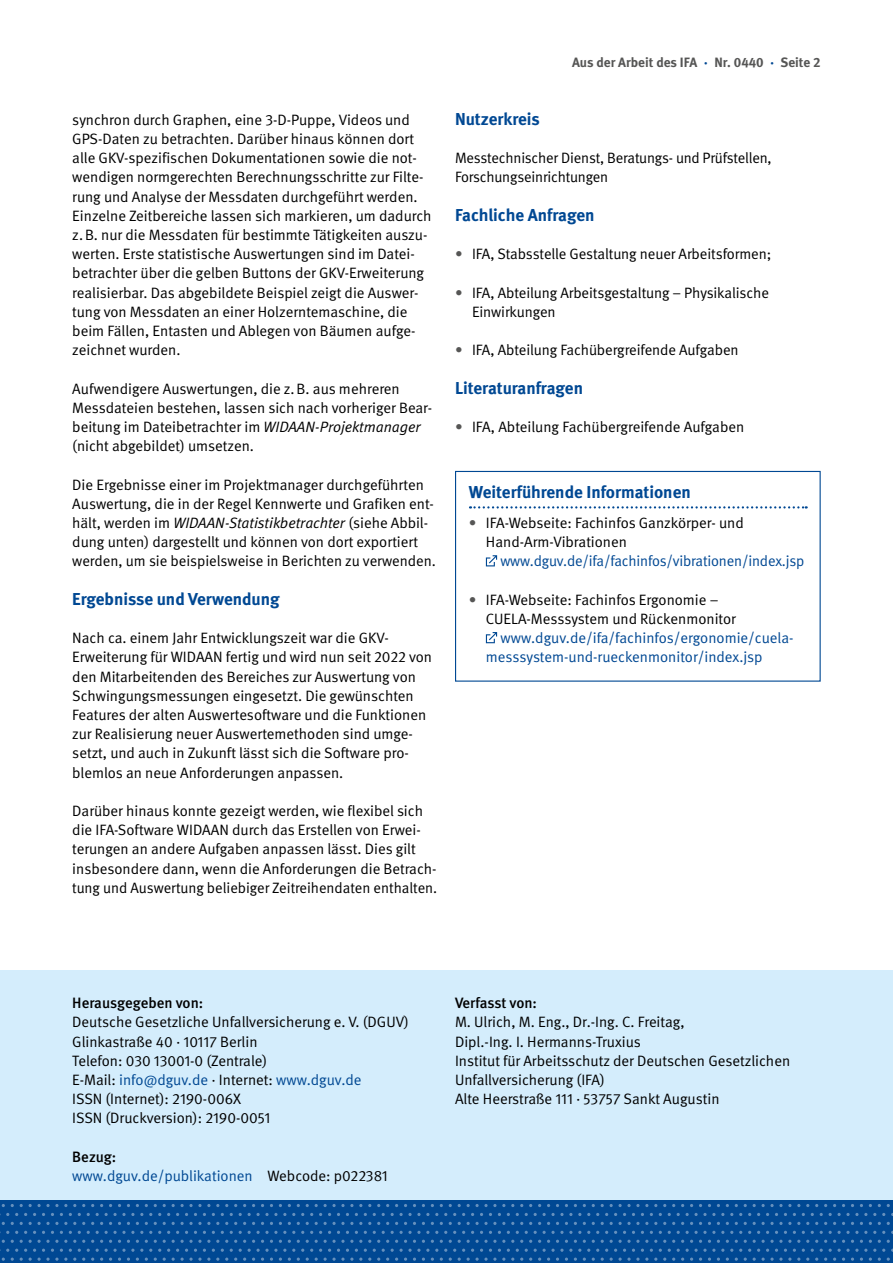
<style>
.page{position:relative;width:893px;height:1263px;background:#fff}
.page>*{position:absolute;margin:0;border:0;box-sizing:border-box;transform-origin:0 0}
.H2_Blau_11_5pt{font:700 17.25px "DGUV Meta";color:#004893}
.Infokasten_Headline_Blau{font:700 17.25px "DGUV Meta";color:#004893}
.P_Copy{font:15px/19.2px "DGUV Meta";color:#000}
.P_Copy_ohne_Abstand{font:15px/19.2px "DGUV Meta";color:#000}
.P_Copy_ohne_Abstand-2{font:15px "DGUV Meta";letter-spacing:-.005em;color:#004893}
.H2_Impressum{font:500 15px "DGUV Meta";color:#000}
.t1{font:700 13.5px "DGUV Meta";color:#565655}
.s1{font-style:italic}
.s2{color:#004893}
.s3{color:#565655}
.s4{color:#000}
</style>
<div class="page">
<div style="left:0;top:970px;width:893px;height:245px;background:#d4edfc"></div>
<div style="left:0;top:1200px;width:893px;height:63px;background:#004893"></div>
<svg style="left:677px;top:1213px;width:38px;height:3px"></svg>
<svg style="left:534px;top:1213px;width:38px;height:3px"></svg>
<svg style="left:391px;top:1213px;width:38px;height:3px"></svg>
<svg style="left:248px;top:1213px;width:38px;height:3px"></svg>
<svg style="left:105px;top:1213px;width:38px;height:3px"></svg>
<svg style="left:677px;top:1231px;width:38px;height:3px"></svg>
<svg style="left:534px;top:1231px;width:38px;height:3px"></svg>
<svg style="left:391px;top:1231px;width:38px;height:3px"></svg>
<svg style="left:248px;top:1231px;width:38px;height:3px"></svg>
<svg style="left:105px;top:1231px;width:38px;height:3px"></svg>
<svg style="left:610px;top:1204px;width:38px;height:3px"></svg>
<svg style="left:458px;top:1204px;width:47px;height:3px"></svg>
<svg style="left:315px;top:1204px;width:38px;height:3px"></svg>
<svg style="left:172px;top:1204px;width:38px;height:3px"></svg>
<svg style="left:29px;top:1204px;width:38px;height:3px"></svg>
<svg style="left:610px;top:1222px;width:38px;height:3px"></svg>
<svg style="left:458px;top:1222px;width:47px;height:3px"></svg>
<svg style="left:315px;top:1222px;width:38px;height:3px"></svg>
<svg style="left:172px;top:1222px;width:38px;height:3px"></svg>
<svg style="left:29px;top:1222px;width:38px;height:3px"></svg>
<svg style="left:529px;top:1240px;width:186px;height:21px"></svg>
<svg style="left:359px;top:1240px;width:169px;height:21px"></svg>
<svg style="left:172px;top:1240px;width:186px;height:21px"></svg>
<svg style="left:0;top:1240px;width:170px;height:21px"></svg>
<svg style="left:820px;top:1213px;width:38px;height:3px"></svg>
<svg style="left:820px;top:1231px;width:38px;height:3px"></svg>
<svg style="left:753px;top:1204px;width:38px;height:3px"></svg>
<svg style="left:753px;top:1222px;width:38px;height:3px"></svg>
<svg style="left:887px;top:1240px;width:6px;height:21px"></svg>
<svg style="left:717px;top:1240px;width:168px;height:21px"></svg>
<svg style="left:470px;top:506px;width:333px;height:2px"></svg>
<svg style="left:486px;top:555px;width:11px;height:11px"></svg>
<svg style="left:486px;top:632px;width:11px;height:11px"></svg>
<div style="left:455px;top:471px;width:366px;height:211px;border:1px solid #004893"></div>
<p class="P_Copy" style="left:72px;top:110px;width:361px">synchron durch Graphen, eine 3-D-Puppe, Videos und GPS-Daten zu betrachten. Darüber hinaus können dort alle GKV-spezifischen Dokumentationen sowie die not&shy;wendigen normgerechten Berechnungsschritte zur Filte&shy;rung und Analyse der Messdaten durchgeführt werden.<br>Einzelne Zeitbereiche lassen sich markieren, um dadurch z.B. nur die Messdaten für bestimmte Tätigkeiten auszu&shy;werten. Erste statistische Auswertungen sind im Datei&shy;betrachter über die gelben Buttons der GKV-Erweiterung realisierbar. Das abgebildete Beispiel zeigt die Auswer&shy;tung von Messdaten an einer Holzerntemaschine, die beim Fällen, Entasten und Ablegen von Bäumen aufge&shy;zeichnet wurden.</p>
<p class="P_Copy" style="left:72px;top:379px;width:361px">Aufwendigere Auswertungen, die z.B. aus mehreren Messdateien bestehen, lassen sich nach vorheriger Bear&shy;beitung im Dateibetrachter im <span class="s1">WIDAAN-Projektmanager </span>(nicht abgebildet) umsetzen.</p>
<p class="P_Copy" style="left:72px;top:475px;width:365px">Die Ergebnisse einer im Projektmanager durchgeführten Auswertung, die in der Regel Kennwerte und Grafiken ent&shy;hält, werden im <span class="s1">WIDAAN-Statistikbetrachter</span> (siehe Abbil&shy;dung unten) dargestellt und können von dort exportiert werden, um sie beispielsweise in Berichten zu verwenden.</p>
<h2 class="H2_Blau_11_5pt" style="left:72px;top:589px;width:209px">Ergebnisse und Verwendung</h2>
<p class="P_Copy" style="left:72px;top:629px;width:361px">Nach ca. einem Jahr Entwicklungszeit war die GKV-Erweiterung für WIDAAN fertig und wird nun seit 2022 von den Mitarbeitenden des Bereiches zur Auswertung von Schwingungsmessungen eingesetzt. Die gewünschten Features der alten Auswertesoftware und die Funktionen zur Realisierung neuer Auswertemethoden sind umge&shy;setzt, und auch in Zukunft lässt sich die Software pro&shy;blemlos an neue Anforderungen anpassen.</p>
<p class="P_Copy" style="left:72px;top:802px;width:366px">Darüber hinaus konnte gezeigt werden, wie flexibel sich die IFA-Software WIDAAN durch das Erstellen von Erwei&shy;terungen an andere Aufgaben anpassen lässt. Dies gilt insbesondere dann, wenn die Anforderungen die Betrach&shy;tung und Auswertung beliebiger Zeitreihendaten enthalten.</p>
<p class="t1" style="left:572px;top:54px;width:250px">Aus der Arbeit des IFA <span class="s2">·</span> Nr. 0440 <span class="s2">·</span> Seite 2</p>
<h2 class="H2_Blau_11_5pt" style="left:455px;top:109px;width:86px">Nutzerkreis</h2>
<p class="P_Copy" style="left:455px;top:149px;width:318px">Messtechnischer Dienst, Beratungs- und Prüfstellen,<br>Forschungseinrichtungen</p>
<h2 class="H2_Blau_11_5pt" style="left:455px;top:205px;width:141px">Fachliche Anfragen</h2>
<p class="P_Copy" style="left:455px;top:245px;width:318px"><span class="s3">•</span> IFA, Stabsstelle Gestaltung neuer Arbeitsformen;</p>
<p class="P_Copy" style="left:472px;top:283px;width:298px;text-indent:-17px"><span class="s3">•</span> IFA, Abteilung Arbeitsgestaltung – Physikalische<br>Einwirkungen</p>
<p class="P_Copy" style="left:455px;top:341px;width:285px"><span class="s3">•</span> IFA, Abteilung Fachübergreifende Aufgaben</p>
<h2 class="H2_Blau_11_5pt" style="left:455px;top:377px;width:130px">Literaturanfragen</h2>
<p class="P_Copy" style="left:455px;top:418px;width:291px"><span class="s3">•</span> IFA, Abteilung Fachübergreifende Aufgaben</p>
<p class="Infokasten_Headline_Blau" style="left:469px;top:481px;width:223px">Weiterführende Informationen</p>
<p class="P_Copy" style="left:469px;top:514px;width:276px"><span class="s3">•</span> IFA-Webseite: Fachinfos Ganzkörper- und</p>
<p class="P_Copy" style="left:486px;top:533px;width:143px">Hand-Arm-Vibrationen</p>
<p class="P_Copy_ohne_Abstand-2" style="left:500px;top:553px;width:305px">www.dguv.de/ifa/fachinfos/vibrationen/index.jsp</p>
<p class="P_Copy" style="left:469px;top:590px;width:251px"><span class="s3">•</span> IFA-Webseite: Fachinfos Ergonomie –</p>
<p class="P_Copy" style="left:486px;top:610px;width:252px">CUELA-Messsystem und Rückenmonitor</p>
<p class="P_Copy_ohne_Abstand-2" style="left:501px;top:629px;width:294px">www.dguv.de/ifa/fachinfos/ergonomie/cuela-</p>
<p class="P_Copy_ohne_Abstand-2" style="left:486px;top:649px;width:278px">messsystem-und-rueckenmonitor/index.jsp</p>
<h3 class="H2_Impressum" style="left:72px;top:994px;width:133px">Herausgegeben von:</h3>
<p class="P_Copy_ohne_Abstand" style="left:72px;top:1013px;width:338px">Deutsche Gesetzliche Unfallversicherung e. V. (DGUV)<br>Glinkastraße 40 · 10117 Berlin</p>
<p class="P_Copy_ohne_Abstand" style="left:72px;top:1051px;width:197px">Telefon: 030 13001-0 (Zentrale)</p>
<p class="P_Copy_ohne_Abstand-2" style="left:72px;top:1071px;width:291px"><span class="s4">E-Mail:</span> info@dguv.de <span class="s4">· Internet:</span> www.dguv.de</p>
<p class="P_Copy_ohne_Abstand" style="left:72px;top:1090px;width:170px">ISSN (Internet): 2190-006X</p>
<p class="P_Copy_ohne_Abstand" style="left:72px;top:1109px;width:199px">ISSN (Druckversion): 2190-0051</p>
<h3 class="H2_Impressum" style="left:72px;top:1148px;width:46px">Bezug:</h3>
<p class="P_Copy_ohne_Abstand-2" style="left:72px;top:1167px;width:317px">www.dguv.de/publikationen <span class="s4">Webcode: p022381</span></p>
<h3 class="H2_Impressum" style="left:455px;top:994px;width:84px">Verfasst von:</h3>
<p class="P_Copy_ohne_Abstand" style="left:455px;top:1013px;width:231px">M. Ulrich, M. Eng., Dr.-Ing. C. Freitag,</p>
<p class="P_Copy_ohne_Abstand" style="left:455px;top:1032px;width:187px">Dipl.-Ing. I. Hermanns-Truxius</p>
<p class="P_Copy_ohne_Abstand" style="left:455px;top:1051px;width:337px">Institut für Arbeitsschutz der Deutschen Gesetzlichen<br>Unfallversicherung (IFA)</p>
<p class="P_Copy_ohne_Abstand" style="left:455px;top:1090px;width:266px">Alte Heerstraße 111 · 53757 Sankt Augustin</p>
</div>
